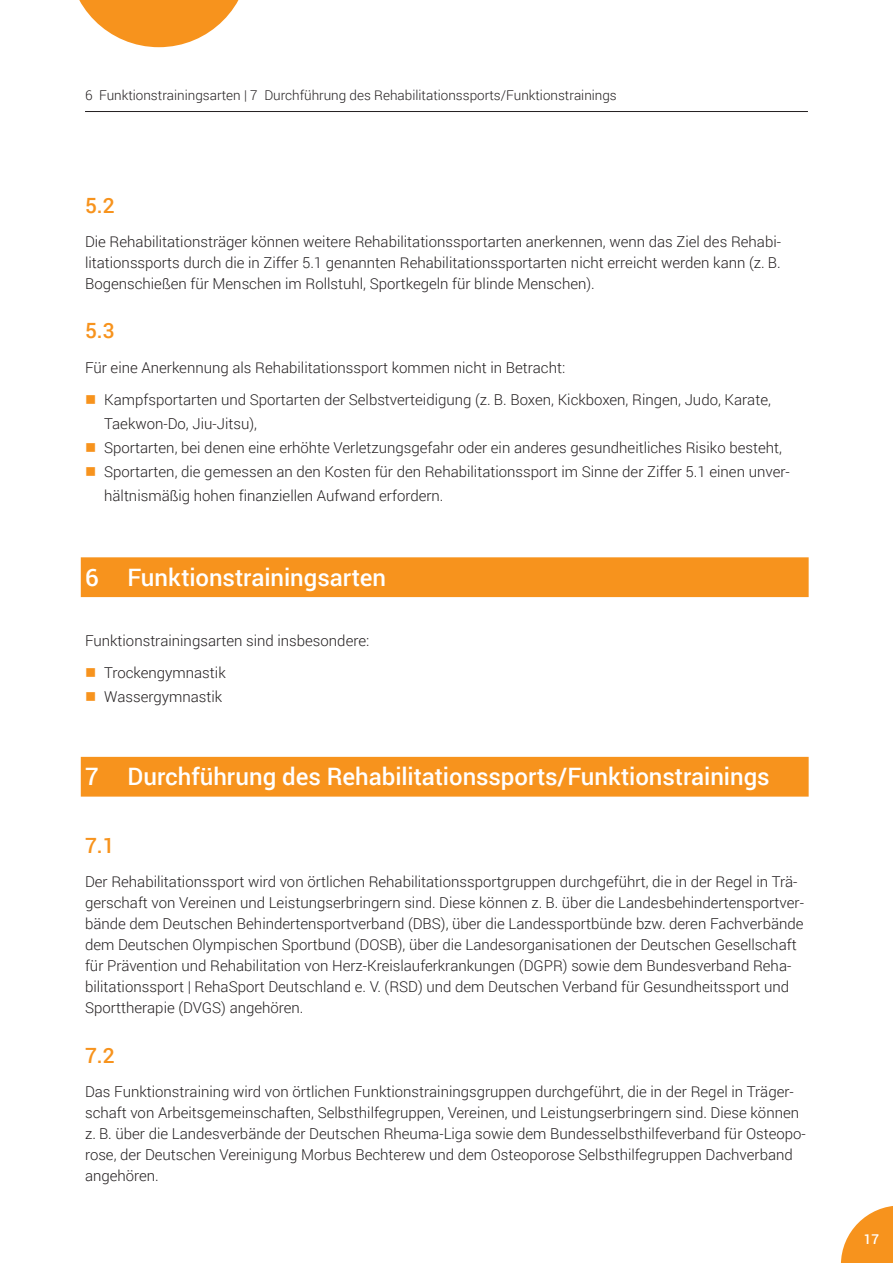
<style>
.page{position:relative;width:893px;height:1263px;background:#fff}
.page>*{position:absolute;margin:0;border:0;box-sizing:border-box;transform-origin:0 0}
.Head{font:500 24px "Roboto";color:#fff}
.Subhead2022_orange{font:500 21px "Roboto";color:#f7931d}
.Fließtext_10pt{font:300 15px/21px "Roboto";color:#231f20}
.Kopfzeile_11pt{font:300 13.5px "Roboto";color:#231f20}
.t1{font:500 13.5px "Roboto";color:#fff}
</style>
<div class="page">
<svg style="left:841px;top:1206px;width:52px;height:57px"></svg>
<hr style="left:85px;top:111px;width:723px;height:1px;background:#231f20">
<div style="left:81px;top:557px;width:728px;height:40px;background:#f7931d"></div>
<div style="left:81px;top:757px;width:728px;height:40px;background:#f7931d"></div>
<svg style="left:79px;top:0;width:160px;height:47px"></svg>
<p class="Kopfzeile_11pt" style="left:85px;top:86px;width:533px">6 Funktionstrainingsarten | 7 Durchführung des Rehabilitationssports/Funktionstrainings</p>
<p class="Subhead2022_orange" style="left:85px;top:191px;width:31px">5.2</p>
<p class="Fließtext_10pt" style="left:85px;top:230px;width:697px;text-align:justify">Die Rehabilitationsträger können weitere Rehabilitationssportarten anerkennen, wenn das Ziel des Rehabi&shy;litationssports durch die in Ziffer 5.1 genannten Rehabilitationssportarten nicht erreicht werden kann (z. B.<br>Bogenschießen für Menschen im Rollstuhl, Sportkegeln für blinde Menschen).</p>
<p class="Subhead2022_orange" style="left:85px;top:316px;width:31px">5.3</p>
<p class="Fließtext_10pt" style="left:85px;top:356px;width:482px">Für eine Anerkennung als Rehabilitationssport kommen nicht in Betracht:</p>
<p class="Fließtext_10pt" style="left:104px;top:387px;width:668px;line-height:24px">Kampfsportarten und Sportarten der Selbstverteidigung (z. B. Boxen, Kickboxen, Ringen, Judo, Karate,<br>Taekwon-Do, Jiu-Jitsu),</p>
<p class="Fließtext_10pt" style="left:104px;top:437px;width:679px">Sportarten, bei denen eine erhöhte Verletzungsgefahr oder ein anderes gesundheitliches Risiko besteht,</p>
<p class="Fließtext_10pt" style="left:104px;top:459px;width:687px;line-height:24px">Sportarten, die gemessen an den Kosten für den Rehabilitationssport im Sinne der Ziffer 5.1 einen unver&shy;hältnismäßig hohen finanziellen Aufwand erfordern.</p>
<p class="Head" style="left:85px;top:560px;width:303px">6 Funktionstrainingsarten</p>
<p class="Fließtext_10pt" style="left:85px;top:629px;width:286px">Funktionstrainingsarten sind insbesondere:</p>
<p class="Fließtext_10pt" style="left:104px;top:662px;width:123px">Trockengymnastik</p>
<p class="Fließtext_10pt" style="left:104px;top:686px;width:120px">Wassergymnastik</p>
<p class="Head" style="left:85px;top:760px;width:686px">7 Durchführung des Rehabilitationssports/Funktionstrainings</p>
<p class="Subhead2022_orange" style="left:85px;top:830px;width:31px">7.1</p>
<p class="Fließtext_10pt" style="left:85px;top:871px;width:720px">Der Rehabilitationssport wird von örtlichen Rehabilitationssportgruppen durchgeführt, die in der Regel in Trä&shy;gerschaft von Vereinen und Leistungserbringern sind. Diese können z. B. über die Landesbehindertensportver&shy;bände dem Deutschen Behindertensportverband (DBS), über die Landessportbünde bzw. deren Fachverbände dem Deutschen Olympischen Sportbund (DOSB), über die Landesorganisationen der Deutschen Gesellschaft für Prävention und Rehabilitation von Herz-Kreislauferkrankungen (DGPR) sowie dem Bundesverband Reha&shy;bilitationssport | RehaSport Deutschland e. V. (RSD) und dem Deutschen Verband für Gesundheitssport und Sporttherapie (DVGS) angehören.</p>
<p class="Subhead2022_orange" style="left:85px;top:1040px;width:31px">7.2</p>
<p class="Fließtext_10pt" style="left:85px;top:1081px;width:722px">Das Funktionstraining wird von örtlichen Funktionstrainingsgruppen durchgeführt, die in der Regel in Träger&shy;schaft von Arbeitsgemeinschaften, Selbsthilfegruppen, Vereinen, und Leistungserbringern sind. Diese können z. B. über die Landesverbände der Deutschen Rheuma-Liga sowie dem Bundesselbsthilfeverband für Osteopo&shy;rose, der Deutschen Vereinigung Morbus Bechterew und dem Osteoporose Selbsthilfegruppen Dachverband angehören.</p>
<p class="t1" style="left:864px;top:1230px;width:17px">17</p>
</div>
